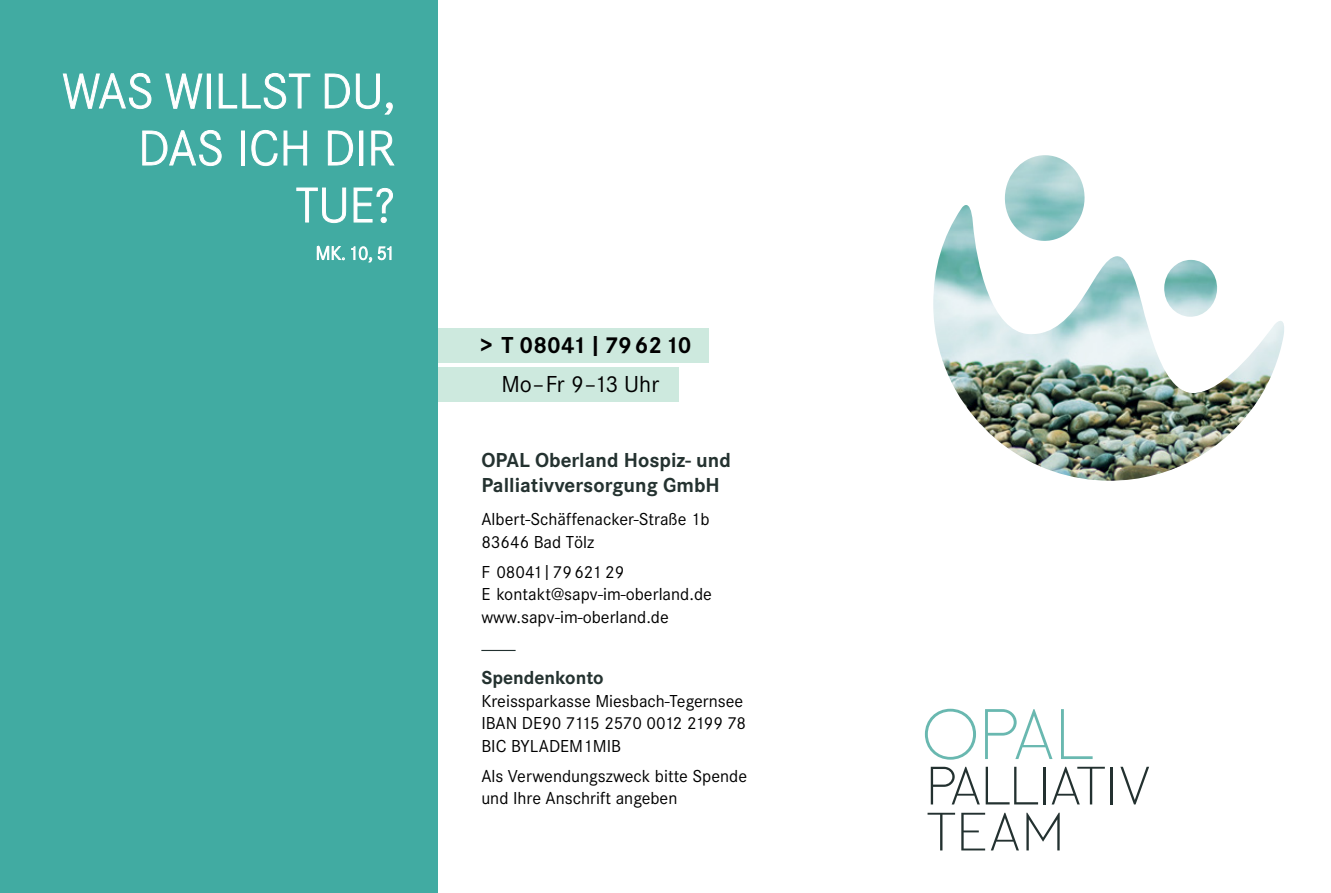
<style>
.page{position:relative;width:1331px;height:893px;background:#fff}
.page>*{position:absolute;margin:0;border:0;box-sizing:border-box;transform-origin:0 0}
.t1{font:300 51px/57px "Corporate S";color:#fff;text-align:right}
.t2{font:700 24px "Corporate S";letter-spacing:.005em;color:#000}
.t3{font:24px "Corporate S";color:#000}
.t4{font:700 21px/25.5px "Corporate S";color:#243230}
.t5{font:700 19.5px "Corporate S";color:#243230}
.t6{font:300 19.5px "Corporate S";color:#fff}
.t7{font:18px/22.5px "Corporate S";color:#000}
</style>
<div class="page">
<img style="left:933px;top:155px;width:351px;height:326px">
<div style="left:438px;top:328px;width:271px;height:34px;background:#cde9de"></div>
<div style="left:438px;top:368px;width:240px;height:34px;background:#cde9de"></div>
<hr style="left:481px;top:650px;width:35px;height:1px;background:#223130">
<div style="left:0;top:0;width:438px;height:893px;background:#41aba2"></div>
<svg style="left:63px;top:73px;width:88px;height:36px"></svg>
<svg style="left:166px;top:74px;width:36px;height:35px"></svg>
<div style="left:207px;top:74px;width:3px;height:34px;border:1px solid #fff"></div>
<svg style="left:219px;top:73px;width:91px;height:36px"></svg>
<svg style="left:325px;top:74px;width:25px;height:34px"></svg>
<svg style="left:356px;top:74px;width:37px;height:41px"></svg>
<svg style="left:142px;top:130px;width:79px;height:36px"></svg>
<div style="left:241px;top:131px;width:4px;height:34px;border:1px solid #fff"></div>
<svg style="left:252px;top:130px;width:25px;height:36px"></svg>
<svg style="left:284px;top:131px;width:23px;height:34px"></svg>
<svg style="left:328px;top:131px;width:25px;height:34px"></svg>
<svg style="left:371px;top:131px;width:23px;height:34px"></svg>
<svg style="left:297px;top:188px;width:49px;height:35px"></svg>
<svg style="left:354px;top:188px;width:39px;height:35px"></svg>
<svg style="left:317px;top:246px;width:28px;height:14px"></svg>
<svg style="left:351px;top:246px;width:21px;height:16px"></svg>
<svg style="left:378px;top:246px;width:13px;height:14px"></svg>
<svg style="left:925px;top:709px;width:51px;height:51px"></svg>
<svg style="left:985px;top:709px;width:67px;height:50px"></svg>
<svg style="left:1061px;top:709px;width:32px;height:50px"></svg>
<svg style="left:931px;top:767px;width:49px;height:37px"></svg>
<svg style="left:986px;top:767px;width:52px;height:37px"></svg>
<hr style="left:1043px;top:767px;width:2px;height:37px;background:#233130">
<svg style="left:1052px;top:767px;width:53px;height:37px"></svg>
<hr style="left:1111px;top:767px;width:2px;height:37px;background:#233130">
<svg style="left:1120px;top:767px;width:29px;height:37px"></svg>
<svg style="left:927px;top:813px;width:28px;height:37px"></svg>
<svg style="left:961px;top:813px;width:24px;height:37px"></svg>
<svg style="left:991px;top:813px;width:28px;height:37px"></svg>
<svg style="left:1026px;top:813px;width:34px;height:37px"></svg>
<h1 class="t1" style="left:62px;top:63px;width:335px">WAS WILLST DU,<br>DAS ICH DIR<br>TUE?</h1>
<p class="t6" style="left:316px;top:242px;width:81px">MK. 10, 51</p>
<h2 class="t2" style="left:480px;top:332px;width:212px">&gt; T 08041|796210</h2>
<h2 class="t3" style="left:501px;top:371px;width:159px">Mo – Fr 9 –13 Uhr</h2>
<p class="t4" style="left:481px;top:447px;width:251px">OPAL Oberland Hospiz- und<br>Palliativversorgung GmbH</p>
<p class="t7" style="left:481px;top:508px;width:230px">Albert-Schäffenacker-Straße 1b<br>83646 Bad Tölz</p>
<p class="t7" style="left:481px;top:561px;width:232px">F 08041|79 621 29<br>E kontakt@sapv-im-oberland.de www.sapv-im-oberland.de</p>
<p class="t5" style="left:481px;top:667px;width:124px">Spendenkonto</p>
<p class="t7" style="left:481px;top:690px;width:266px">Kreissparkasse Miesbach-Tegernsee<br>IBAN DE90 7115 2570 0012 2199 78<br>BIC BYLADEM1MIB</p>
<p class="t7" style="left:481px;top:765px;width:267px">Als Verwendungszweck bitte Spende und Ihre Anschrift angeben</p>
</div>
